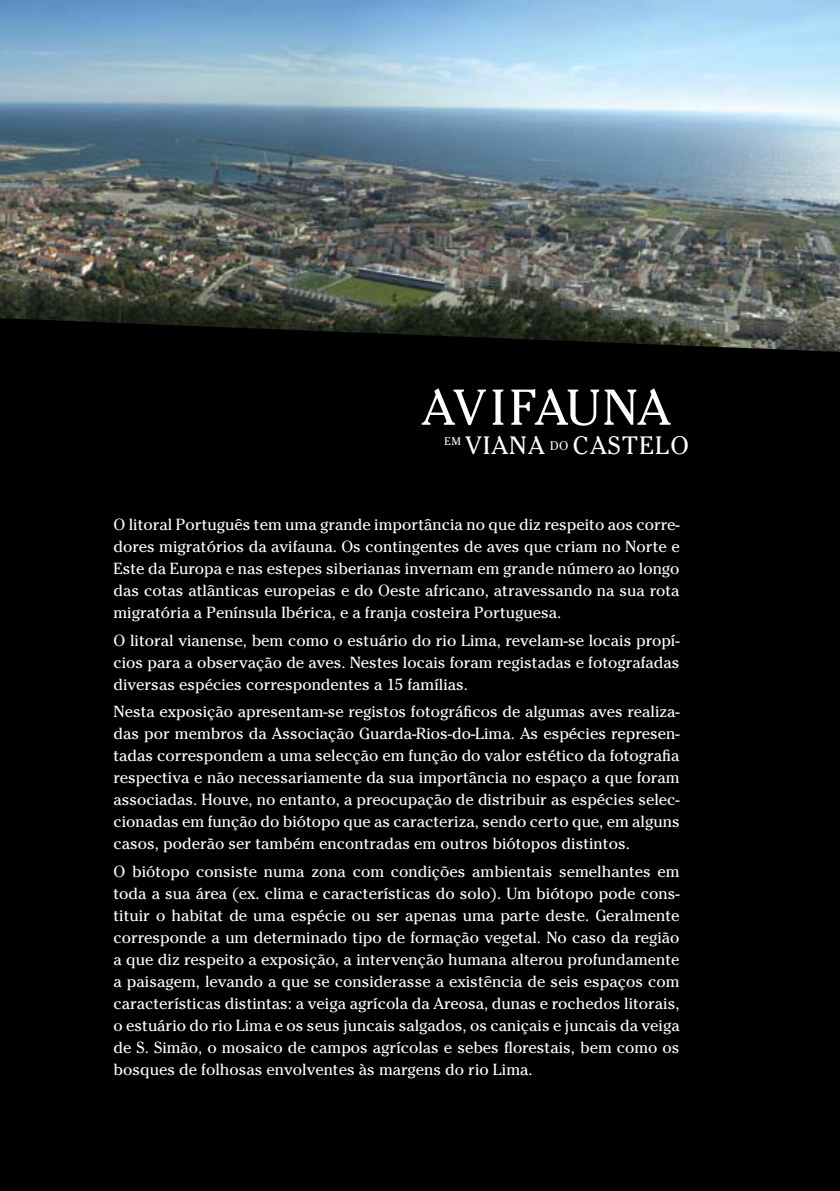
<style>
.page{position:relative;width:840px;height:1191px;background:#fff}
.page>*{position:absolute;margin:0;border:0;box-sizing:border-box;transform-origin:0 0}
.t1{font:50px "Cheltenham";letter-spacing:-.01em;color:#fff}
.t2{font:25px "Cheltenham";letter-spacing:.05em;color:#fff}
.t3{font:16px/22px "Cheltenham";color:#fff;text-align:justify}
.t4{font:11px "Cheltenham";color:#fff}
</style>
<div class="page">
<div style="left:0;top:0;width:839px;height:1191px;background:#000"></div>
<img style="left:0;top:0;width:839px;height:352px">
<h1 class="t1" style="left:421px;top:378px;width:250px">AVIFAUNA</h1>
<h2 class="t2" style="left:465px;top:431px;width:225px">VIANA <sup>DO</sup> CASTELO</h2>
<p class="t4" style="left:444px;top:434px;width:18px">EM</p>
<p class="t3" style="left:113px;top:513px;width:567px">O litoral Português tem uma grande importância no que diz respeito aos corre&shy;dores migratórios da avifauna. Os contingentes de aves que criam no Norte e Este da Europa e nas estepes siberianas invernam em grande número ao longo das cotas atlânticas europeias e do Oeste africano, atravessando na sua rota migratória a Península Ibérica, e a franja costeira Portuguesa.</p>
<p class="t3" style="left:113px;top:629px;width:567px">O litoral vianense, bem como o estuário do rio Lima, revelam-se locais propí&shy;cios para a observação de aves. Nestes locais foram registadas e fotografadas diversas espécies correspondentes a 15 famílias.</p>
<p class="t3" style="left:113px;top:701px;width:567px">Nesta exposição apresentam-se registos fotográficos de algumas aves realiza&shy;das por membros da Associação Guarda-Rios-do-Lima. As espécies represen&shy;tadas correspondem a uma selecção em função do valor estético da fotografia respectiva e não necessariamente da sua importância no espaço a que foram associadas. Houve, no entanto, a preocupação de distribuir as espécies selec&shy;cionadas em função do biótopo que as caracteriza, sendo certo que, em alguns casos, poderão ser também encontradas em outros biótopos distintos.</p>
<p class="t3" style="left:113px;top:860px;width:567px">O biótopo consiste numa zona com condições ambientais semelhantes em toda a sua área (ex. clima e características do solo). Um biótopo pode cons&shy;tituir o habitat de uma espécie ou ser apenas uma parte deste. Geralmente corresponde a um determinado tipo de formação vegetal. No caso da região a que diz respeito a exposição, a intervenção humana alterou profundamente a paisagem, levando a que se considerasse a existência de seis espaços com características distintas: a veiga agrícola da Areosa, dunas e rochedos litorais, o estuário do rio Lima e os seus juncais salgados, os caniçais e juncais da veiga de S. Simão, o mosaico de campos agrícolas e sebes florestais, bem como os bosques de folhosas envolventes às margens do rio Lima.</p>
</div>
